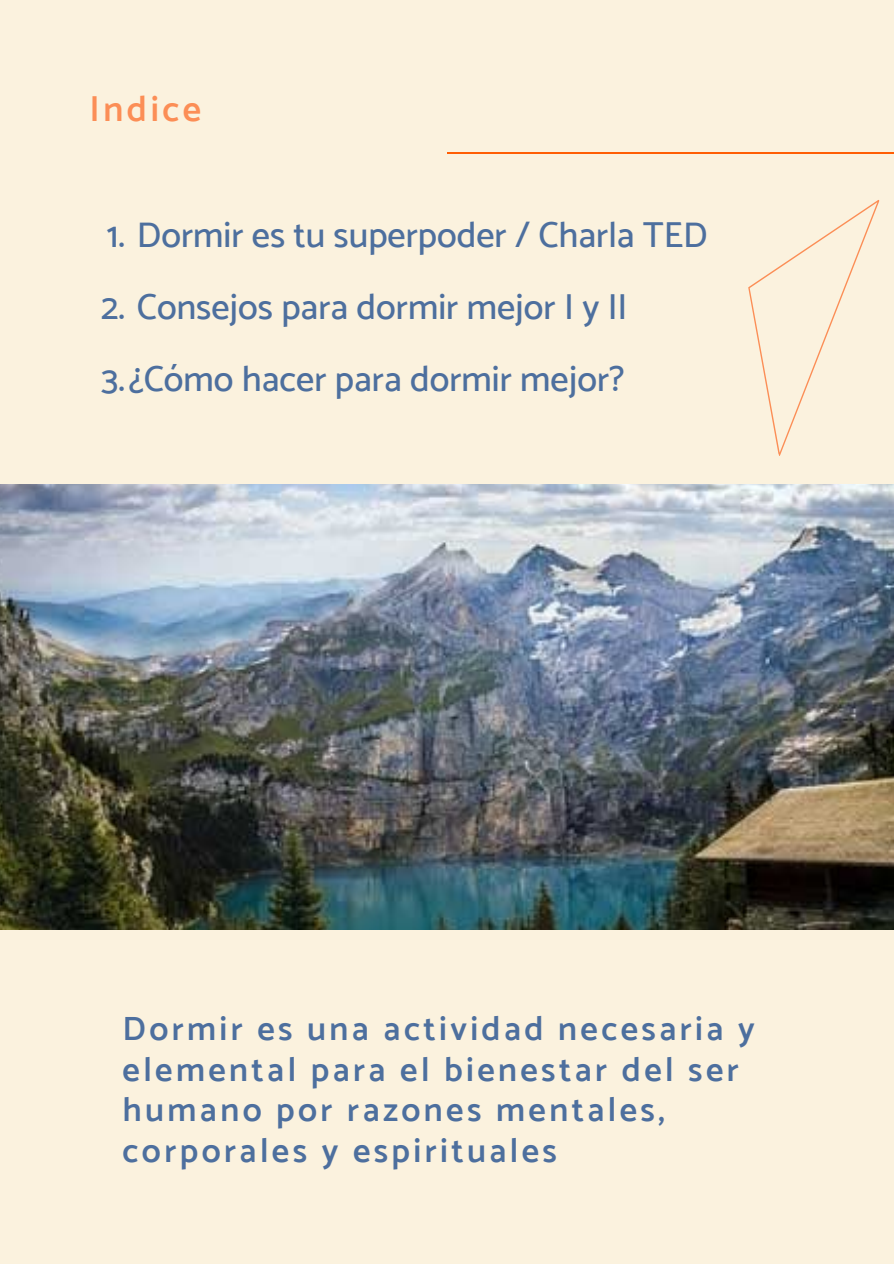
<style>
.page{position:relative;width:894px;height:1264px;background:#fff}
.page>*{position:absolute;margin:0;border:0;box-sizing:border-box;transform-origin:0 0}
.t1{font:500 36px "Catamaran";color:#4d6f9e}
.t2{font:600 36px "Catamaran";letter-spacing:.1em;color:#fc8e56}
.t3{font:600 34.2px/40.5px "Catamaran";letter-spacing:.1em;color:#4d6f9e}
</style>
<div class="page">
<div style="left:0;top:0;width:893px;height:1263px;background:#fbf2de"></div>
<img style="left:0;top:484px;width:893px;height:445px">
<hr style="left:447px;top:152px;width:446px;height:2px;background:#ff5e04">
<svg style="left:748px;top:200px;width:132px;height:256px"></svg>
<p class="t2" style="left:89px;top:87px;width:113px">Indice</p>
<p class="t1" style="left:107px;top:214px;width:602px">1. Dormir es tu superpoder / Charla TED</p>
<p class="t1" style="left:101px;top:286px;width:527px">2. Consejos para dormir mejor I y II</p>
<p class="t1" style="left:102px;top:358px;width:524px">3.¿Cómo hacer para dormir mejor?</p>
<p class="t3" style="left:122px;top:1008px;width:633px">Dormir es una actividad necesaria y elemental para el bienestar del ser humano por razones mentales, corporales y espirituales</p>
</div>
